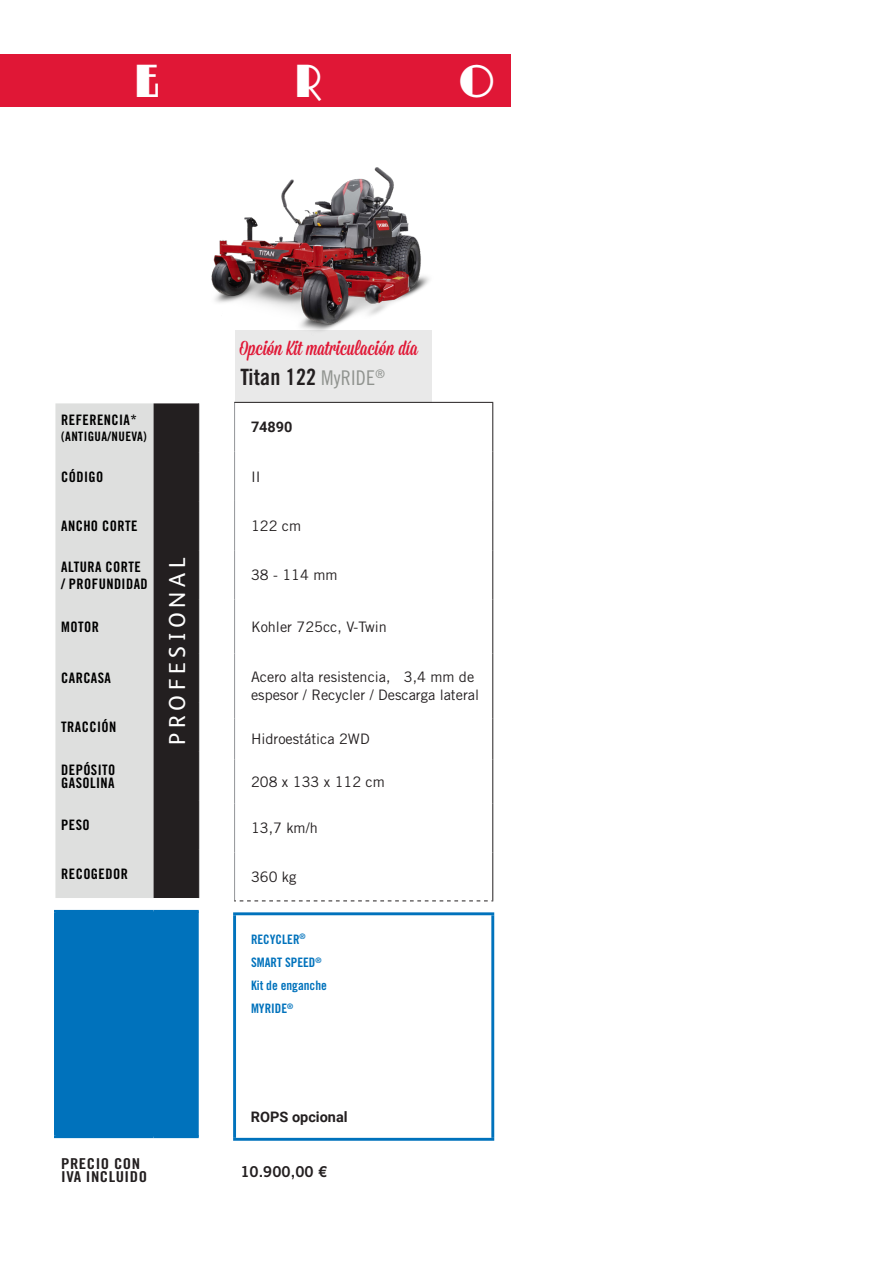
<style>
.page{position:relative;width:893px;height:1263px;background:#fff}
.page>*{position:absolute;margin:0;border:0;box-sizing:border-box;transform-origin:0 0}
.t1{font:45px "Dusty Rose NF";color:#fff}
.t2{font:23.25px "FS Albert";letter-spacing:.2em;color:#fff}
.Maquina{font:22.5px "Trade Gothic LT Std Bd Cn 20";letter-spacing:.01em;color:#231f20}
.Textos{font:20.25px "Mission Script";color:#e01736}
.t3{font:15px/13px "Trade Gothic LT Std Bd Cn 20";letter-spacing:.03em;color:#231f20;scale:1.12 1}
.Textos-2{font:15px "Trade Gothic LT Std Bd 2";color:#231f20}
.Textos-3{font:14.55px/17.4px "Trade Gothic LT Std";color:#231f20}
.Textos-4{font:700 14.55px "Roboto";color:#231f20}
.t4{font:14.4px/17.2px "Trade Gothic LT Std Bd Cn 20";letter-spacing:.03em;color:#000}
.Textos-5{font:13.05px "Trade Gothic LT Std Bd Cn 20";color:#0072bc}
.t5{font:13.05px "Trade Gothic LT Std Bd Cn 20";letter-spacing:.03em;color:#000}
.s1{font-family:"Trade Gothic LT Std Cn 18";font-size:20.25px;color:#90938f}
</style>
<div class="page">
<svg style="left:55px;top:403px;width:144px;height:736px;background:#799cb2"></svg>
<hr style="left:54px;top:910px;width:100px;height:3px;background:#0072bc">
<hr style="left:54px;top:913px;width:3px;height:222px;background:#0072bc">
<hr style="left:154px;top:910px;width:45px;height:3px;background:#0072bc">
<hr style="left:54px;top:1135px;width:100px;height:3px;background:#0072bc">
<hr style="left:154px;top:1135px;width:45px;height:3px;background:#0072bc">
<hr style="left:198px;top:403px;width:1px;height:49px;background:#231f20">
<hr style="left:198px;top:452px;width:1px;height:49px;background:#231f20">
<hr style="left:198px;top:501px;width:1px;height:49px;background:#231f20">
<hr style="left:198px;top:550px;width:1px;height:50px;background:#231f20">
<hr style="left:198px;top:600px;width:1px;height:53px;background:#231f20">
<hr style="left:198px;top:653px;width:1px;height:49px;background:#231f20">
<hr style="left:198px;top:702px;width:1px;height:49px;background:#231f20">
<hr style="left:198px;top:751px;width:1px;height:49px;background:#231f20">
<hr style="left:198px;top:800px;width:1px;height:49px;background:#231f20">
<hr style="left:198px;top:849px;width:1px;height:49px;background:#231f20">
<div style="left:235px;top:330px;width:196px;height:73px;background:#e9e9e9"></div>
<img style="left:211px;top:167px;width:221px;height:169px">
<hr style="left:233px;top:912px;width:261px;height:3px;background:#0072bc">
<hr style="left:233px;top:915px;width:3px;height:223px;background:#0072bc">
<hr style="left:491px;top:915px;width:3px;height:223px;background:#0072bc">
<hr style="left:233px;top:1138px;width:261px;height:3px;background:#0072bc">
<hr style="left:234px;top:402px;width:259px;height:1px;background:#231f20">
<hr style="left:234px;top:452px;width:1px;height:49px;background:#939598">
<hr style="left:234px;top:501px;width:1px;height:49px;background:#939598">
<hr style="left:234px;top:550px;width:1px;height:49px;background:#939598">
<hr style="left:234px;top:599px;width:1px;height:54px;background:#939598">
<hr style="left:234px;top:653px;width:1px;height:65px;background:#939598">
<hr style="left:234px;top:718px;width:1px;height:41px;background:#939598">
<hr style="left:234px;top:759px;width:1px;height:44px;background:#939598">
<hr style="left:234px;top:803px;width:1px;height:49px;background:#939598">
<hr style="left:234px;top:852px;width:1px;height:48px;background:#939598">
<hr style="left:234px;top:403px;width:1px;height:49px;background:#939598">
<hr style="left:492px;top:403px;width:1px;height:49px;background:#231f20">
<hr style="left:492px;top:452px;width:1px;height:49px;background:#231f20">
<hr style="left:492px;top:501px;width:1px;height:49px;background:#231f20">
<hr style="left:492px;top:550px;width:1px;height:49px;background:#231f20">
<hr style="left:492px;top:599px;width:1px;height:54px;background:#231f20">
<hr style="left:492px;top:653px;width:1px;height:65px;background:#231f20">
<hr style="left:492px;top:718px;width:1px;height:41px;background:#231f20">
<hr style="left:492px;top:759px;width:1px;height:44px;background:#231f20">
<hr style="left:492px;top:803px;width:1px;height:49px;background:#231f20">
<hr style="left:492px;top:852px;width:1px;height:48px;background:#231f20">
<svg style="left:234px;top:900px;width:259px;height:1px"></svg>
<div style="left:0;top:54px;width:510px;height:52px;background:#e01736"></div>
<h1 class="t1" style="left:136px;top:53px;width:25px">E</h1>
<h1 class="t1" style="left:296px;top:53px;width:28px">R</h1>
<h1 class="t1" style="left:459px;top:53px;width:37px">O</h1>
<p class="t4" style="left:61px;top:411px;width:77px">REFERENCIA*</p>
<p class="t5" style="left:61px;top:428px;width:87px">(ANTIGUA/NUEVA)</p>
<p class="t4" style="left:61px;top:468px;width:44px">CÓDIGO</p>
<p class="t4" style="left:61px;top:517px;width:78px">ANCHO CORTE</p>
<p class="t4" style="left:61px;top:558px;width:88px">ALTURA CORTE / PROFUNDIDAD</p>
<p class="t4" style="left:61px;top:618px;width:39px">MOTOR</p>
<p class="t4" style="left:61px;top:669px;width:51px">CARCASA</p>
<p class="t4" style="left:61px;top:718px;width:57px">TRACCIÓN</p>
<p class="t4" style="left:61px;top:763px;width:56px;line-height:13px">DEPÓSITO<br>GASOLINA</p>
<p class="t4" style="left:61px;top:816px;width:30px">PESO</p>
<p class="t4" style="left:61px;top:865px;width:68px">RECOGEDOR</p>
<p class="t2" style="left:162px;top:745px;width:188px;rotate:-90deg">PROFESIONAL</p>
<p class="t3" style="left:61px;top:1156px;width:78px">PRECIO CON<br>IVA INCLUIDO</p>
<p class="Textos" style="left:240px;top:335px;width:180px">Opción Kit matriculación día</p>
<p class="Maquina" style="left:240px;top:363px;width:146px">Titan 122 <span class="s1">MyRIDE</span><sup>®</sup></p>
<p class="Textos-4" style="left:251px;top:417px;width:43px">74890</p>
<p class="Textos-3" style="left:251px;top:467px;width:11px">II</p>
<p class="Textos-3" style="left:251px;top:517px;width:52px">122 cm</p>
<p class="Textos-3" style="left:251px;top:566px;width:88px">38 - 114 mm</p>
<p class="Textos-3" style="left:251px;top:618px;width:137px">Kohler 725cc, V-Twin</p>
<p class="Textos-3" style="left:251px;top:668px;width:230px">Acero alta resistencia, 3,4 mm de espesor / Recycler / Descarga lateral</p>
<p class="Textos-3" style="left:251px;top:730px;width:120px">Hidroestática 2WD</p>
<p class="Textos-3" style="left:251px;top:772px;width:135px">208 x 133 x 112 cm</p>
<p class="Textos-3" style="left:251px;top:819px;width:68px">13,7 km/h</p>
<p class="Textos-3" style="left:251px;top:868px;width:47px">360 kg</p>
<p class="Textos-5" style="left:251px;top:931px;width:56px">RECYCLER<sup>®</sup></p>
<p class="Textos-5" style="left:251px;top:954px;width:72px">SMART SPEED<sup>®</sup></p>
<p class="Textos-5" style="left:251px;top:977px;width:77px">Kit de enganche</p>
<p class="Textos-5" style="left:251px;top:1001px;width:44px">MYRIDE<sup>®</sup></p>
<p class="Textos-4" style="left:251px;top:1107px;width:98px">ROPS opcional</p>
<p class="Textos-2" style="left:240px;top:1163px;width:89px">10.900,00 €</p>
</div>
